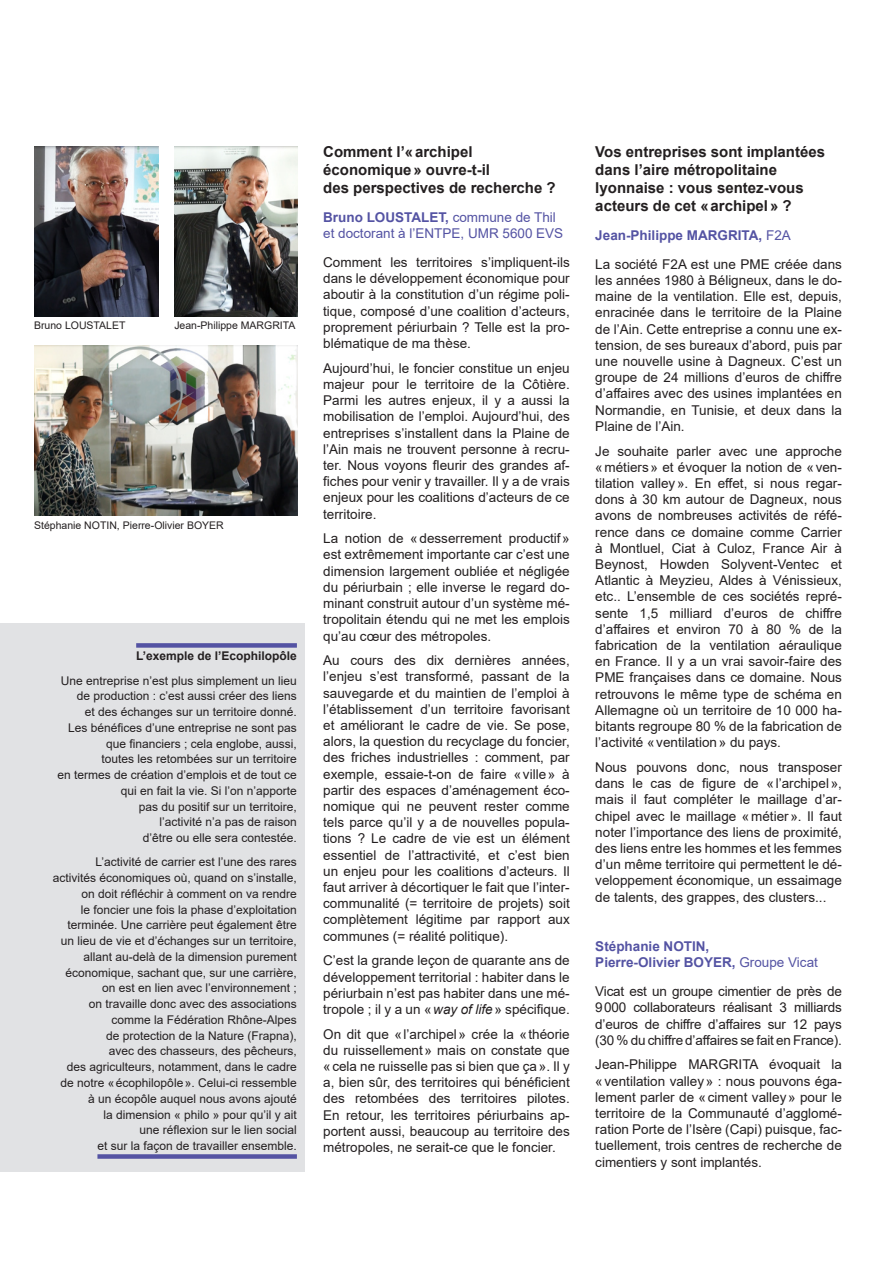
<style>
.page{position:relative;width:893px;height:1263px;background:#fff}
.page>*{position:absolute;margin:0;border:0;box-sizing:border-box;transform-origin:0 0}
._5_txt_courant{font:700 15px/18px "Arial";color:#231f20}
._5_txt_courant-2{font:13.5px/16.2px "Arial";color:#231f20;text-align:justify}
._5_txt_courant-3{font:700 13.5px/16.2px "Arial";color:#5453a3}
._5_txt_courant-4{font:13.5px/16.2px "Arial";color:#5453a3}
._5_txt_courant-5{font:12px/15.8px "Arial";color:#231f20;text-align:right}
._5_txt_courant-6{font:700 12px "Arial";color:#231f20}
._5_txt_courant-7{font:10.5px "Arial";color:#231f20}
.s1{font-weight:700}
.s2{font-style:italic}
.s3{font-weight:400}
</style>
<div class="page">
<div style="left:0;top:623px;width:305px;height:548px;background:#e1e2e4"></div>
<div style="left:136px;top:643px;width:161px;height:5px;background:#5453a3"></div>
<div style="left:97px;top:1154px;width:200px;height:5px;background:#5453a3"></div>
<img style="left:174px;top:146px;width:124px;height:170px">
<img style="left:35px;top:146px;width:123px;height:170px">
<img style="left:34px;top:345px;width:264px;height:170px">
<p class="_5_txt_courant-7" style="left:34px;top:318px;width:93px">Bruno LOUSTALET</p>
<p class="_5_txt_courant-7" style="left:174px;top:318px;width:123px">Jean-Philippe MARGRITA</p>
<p class="_5_txt_courant-7" style="left:34px;top:518px;width:191px">Stéphanie NOTIN, Pierre-Olivier BOYER</p>
<p class="_5_txt_courant-6" style="left:136px;top:648px;width:162px">L’exemple de l’Ecophilopôle</p>
<p class="_5_txt_courant-5" style="left:57px;top:672px;width:241px">Une entreprise n’est plus simplement un lieu de production : c’est aussi créer des liens<br>et des échanges sur un territoire donné.<br>Les bénéfices d’une entreprise ne sont pas que financiers ; cela englobe, aussi,<br>toutes les retombées sur un territoire<br>en termes de création d’emplois et de tout ce qui en fait la vie. Si l’on n’apporte<br>pas du positif sur un territoire,<br>l’activité n’a pas de raison<br>d’être ou elle sera contestée.</p>
<p class="_5_txt_courant-5" style="left:53px;top:854px;width:246px">L’activité de carrier est l’une des rares activités économiques où, quand on s’installe, on doit réfléchir à comment on va rendre<br>le foncier une fois la phase d’exploitation terminée. Une carrière peut également être un lieu de vie et d’échanges sur un territoire, allant au-delà de la dimension purement économique, sachant que, sur une carrière, on est en lien avec l’environnement ;<br>on travaille donc avec des associations comme la Fédération Rhône-Alpes<br>de protection de la Nature (Frapna),<br>avec des chasseurs, des pêcheurs,<br>des agriculteurs, notamment, dans le cadre de notre «écophilopôle». Celui-ci ressemble à un écopôle auquel nous avons ajouté<br>la dimension « philo » pour qu’il y ait<br>une réflexion sur le lien social<br>et sur la façon de travailler ensemble.</p>
<p class="_5_txt_courant" style="left:323px;top:143px;width:234px">Comment l’«archipel économique» ouvre-t-il<br>des perspectives de recherche ?</p>
<p class="_5_txt_courant-4" style="left:323px;top:209px;width:242px"><span class="s1">Bruno LOUSTALET,</span> commune de Thil et doctorant à l’ENTPE, UMR 5600 EVS</p>
<p class="_5_txt_courant-2" style="left:323px;top:254px;width:248px">Comment les territoires s’impliquent-ils dans le développement économique pour aboutir à la constitution d’un régime poli&shy;tique, composé d’une coalition d’acteurs, proprement périurbain ? Telle est la pro&shy;blématique de ma thèse.</p>
<p class="_5_txt_courant-2" style="left:323px;top:360px;width:248px">Aujourd’hui, le foncier constitue un enjeu majeur pour le territoire de la Côtière.<br>Parmi les autres enjeux, il y a aussi la mobilisation de l’emploi. Aujourd’hui, des entreprises s’installent dans la Plaine de l’Ain mais ne trouvent personne à recru&shy;ter. Nous voyons fleurir des grandes af&shy;fiches pour venir y travailler. Il y a de vrais enjeux pour les coalitions d’acteurs de ce territoire.</p>
<p class="_5_txt_courant-2" style="left:323px;top:530px;width:248px">La notion de «desserrement productif» est extrêmement importante car c’est une dimension largement oubliée et négligée du périurbain ; elle inverse le regard do&shy;minant construit autour d’un système mé&shy;tropolitain étendu qui ne met les emplois qu’au cœur des métropoles.</p>
<p class="_5_txt_courant-2" style="left:323px;top:652px;width:248px">Au cours des dix dernières années, l’enjeu s’est transformé, passant de la sauvegarde et du maintien de l’emploi à l’établissement d’un territoire favorisant et améliorant le cadre de vie. Se pose, alors, la question du recyclage du foncier, des friches industrielles : comment, par exemple, essaie-t-on de faire «ville» à partir des espaces d’aménagement éco&shy;nomique qui ne peuvent rester comme tels parce qu’il y a de nouvelles popula&shy;tions ? Le cadre de vie est un élément essentiel de l’attractivité, et c’est bien un enjeu pour les coalitions d’acteurs. Il faut arriver à décortiquer le fait que l’inter&shy;communalité (= territoire de projets) soit complètement légitime par rapport aux communes (= réalité politique).</p>
<p class="_5_txt_courant-2" style="left:323px;top:952px;width:248px">C’est la grande leçon de quarante ans de développement territorial : habiter dans le périurbain n’est pas habiter dans une mé&shy;tropole ; il y a un «<span class="s2">way of life</span>» spécifique.</p>
<p class="_5_txt_courant-2" style="left:323px;top:1026px;width:248px">On dit que «l’archipel» crée la «théorie du ruissellement» mais on constate que «cela ne ruisselle pas si bien que ça». Il y a, bien sûr, des territoires qui bénéficient des retombées des territoires pilotes.<br>En retour, les territoires périurbains ap&shy;portent aussi, beaucoup au territoire des métropoles, ne serait-ce que le foncier.</p>
<p class="_5_txt_courant" style="left:595px;top:143px;width:231px">Vos entreprises sont implantées dans l’aire métropolitaine lyonnaise : vous sentez-vous acteurs de cet «archipel» ?</p>
<p class="_5_txt_courant-3" style="left:595px;top:227px;width:197px">Jean-Philippe MARGRITA, <span class="s3">F2A</span></p>
<p class="_5_txt_courant-2" style="left:595px;top:256px;width:248px">La société F2A est une PME créée dans les années 1980 à Béligneux, dans le do&shy;maine de la ventilation. Elle est, depuis, enracinée dans le territoire de la Plaine de l’Ain. Cette entreprise a connu une ex&shy;tension, de ses bureaux d’abord, puis par une nouvelle usine à Dagneux. C’est un groupe de 24 millions d’euros de chiffre d’affaires avec des usines implantées en Normandie, en Tunisie, et deux dans la Plaine de l’Ain.</p>
<p class="_5_txt_courant-2" style="left:595px;top:443px;width:248px">Je souhaite parler avec une approche «métiers» et évoquer la notion de «ven&shy;tilation valley». En effet, si nous regar&shy;dons à 30 km autour de Dagneux, nous avons de nombreuses activités de réfé&shy;rence dans ce domaine comme Carrier à Montluel, Ciat à Culoz, France Air à Beynost, Howden Solyvent-Ventec et Atlantic à Meyzieu, Aldes à Vénissieux, etc.. L’ensemble de ces sociétés repré&shy;sente 1,5 milliard d’euros de chiffre d’affaires et environ 70 à 80 % de la fabrication de la ventilation aéraulique en France. Il y a un vrai savoir-faire des PME françaises dans ce domaine. Nous retrouvons le même type de schéma en Allemagne où un territoire de 10 000 ha&shy;bitants regroupe 80 % de la fabrication de l’activité «ventilation» du pays.</p>
<p class="_5_txt_courant-2" style="left:595px;top:759px;width:248px">Nous pouvons donc, nous transposer dans le cas de figure de «l’archipel», mais il faut compléter le maillage d’ar&shy;chipel avec le maillage «métier». Il faut noter l’importance des liens de proximité, des liens entre les hommes et les femmes d’un même territoire qui permettent le dé&shy;veloppement économique, un essaimage de talents, des grappes, des clusters...</p>
<p class="_5_txt_courant-3" style="left:595px;top:938px;width:224px">Stéphanie NOTIN,<br>Pierre-Olivier BOYER, <span class="s3">Groupe Vicat</span></p>
<p class="_5_txt_courant-2" style="left:595px;top:983px;width:248px">Vicat est un groupe cimentier de près de 9000 collaborateurs réalisant 3 milliards d’euros de chiffre d’affaires sur 12 pays (30 % du chiffre d’affaires se fait en France).</p>
<p class="_5_txt_courant-2" style="left:595px;top:1056px;width:248px">Jean-Philippe MARGRITA évoquait la «ventilation valley» : nous pouvons éga&shy;lement parler de «ciment valley» pour le territoire de la Communauté d’agglomé&shy;ration Porte de l’Isère (Capi) puisque, fac&shy;tuellement, trois centres de recherche de cimentiers y sont implantés.</p>
</div>
